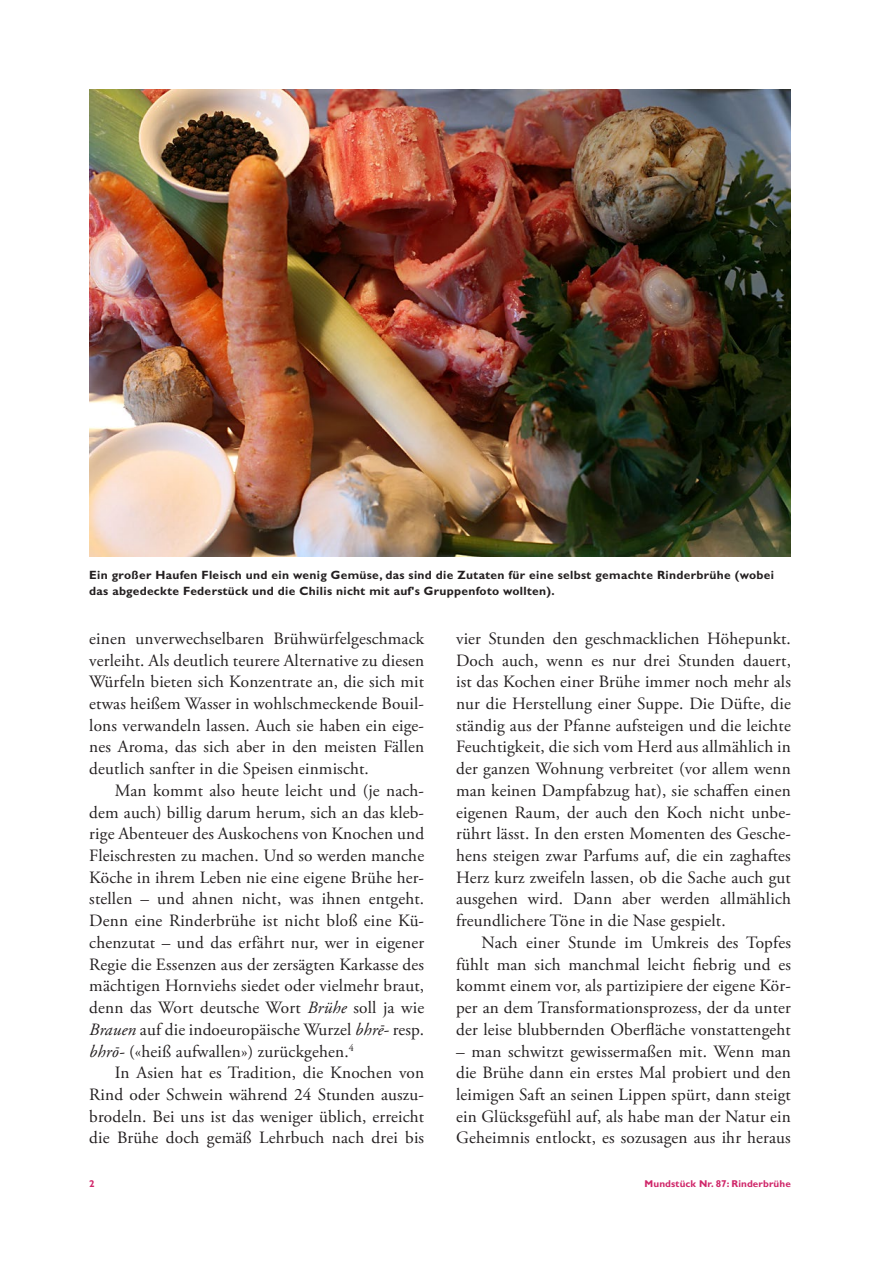
<style>
.page{position:relative;width:893px;height:1263px;background:#fff}
.page>*{position:absolute;margin:0;border:0;box-sizing:border-box;transform-origin:0 0}
.Lauftext_mit_Einzug{font:17.25px/21.8px "Adobe Garamond Pro";letter-spacing:.01em;color:#231f20;text-align:justify}
.Bildlegende_-_8_Bold{font:700 12px/16.4px "Gill Sans MT Pro";letter-spacing:.025em;color:#231f20}
.t1{font:700 9.9px "Gill Sans MT Pro";letter-spacing:.01em;color:#d0276a}
.s1{font-style:italic}
</style>
<div class="page">
<img style="left:89px;top:89px;width:702px;height:468px">
<p class="Bildlegende_-_8_Bold" style="left:89px;top:566px;width:686px">Ein großer Haufen Fleisch und ein wenig Gemüse, das sind die Zutaten für eine selbst gemachte Rinderbrühe (wobei das abgedeckte Federstück und die Chilis nicht mit auf's Gruppenfoto wollten).</p>
<p class="Lauftext_mit_Einzug" style="left:456px;top:628px;width:336px">vier Stunden den geschmacklichen Höhepunkt.<br>Doch auch, wenn es nur drei Stunden dauert, ist das Kochen einer Brühe immer noch mehr als nur die Herstellung einer Suppe. Die Düfte, die ständig aus der Pfanne aufsteigen und die leichte Feuchtigkeit, die sich vom Herd aus allmählich in der ganzen Wohnung verbreitet (vor allem wenn man keinen Dampfabzug hat), sie schaffen einen eigenen Raum, der auch den Koch nicht unbe&shy;rührt lässt. In den ersten Momenten des Gesche&shy;hens steigen zwar Parfums auf, die ein zaghaftes Herz kurz zweifeln lassen, ob die Sache auch gut ausgehen wird. Dann aber werden allmählich freundlichere Töne in die Nase gespielt.</p>
<p class="Lauftext_mit_Einzug" style="left:456px;top:932px;width:336px;text-indent:26px">Nach einer Stunde im Umkreis des Topfes fühlt man sich manchmal leicht fiebrig und es kommt einem vor, als partizipiere der eigene Kör&shy;per an dem Transformationsprozess, der da unter der leise blubbernden Oberfläche vonstattengeht</p>
<p class="Lauftext_mit_Einzug" style="left:456px;top:1041px;width:336px">– man schwitzt gewissermaßen mit. Wenn man die Brühe dann ein erstes Mal probiert und den leimigen Saft an seinen Lippen spürt, dann steigt ein Glücksgefühl auf, als habe man der Natur ein Geheimnis entlockt, es sozusagen aus ihr heraus</p>
<p class="Lauftext_mit_Einzug" style="left:89px;top:628px;width:336px">einen unverwechselbaren Brühwürfelgeschmack verleiht. Als deutlich teurere Alternative zu diesen Würfeln bieten sich Konzentrate an, die sich mit etwas heißem Wasser in wohlschmeckende Bouil&shy;lons verwandeln lassen. Auch sie haben ein eige&shy;nes Aroma, das sich aber in den meisten Fällen deutlich sanfter in die Speisen einmischt.</p>
<p class="Lauftext_mit_Einzug" style="left:89px;top:780px;width:336px;text-indent:26px">Man kommt also heute leicht und (je nach&shy;dem auch) billig darum herum, sich an das kleb&shy;rige Abenteuer des Auskochens von Knochen und Fleischresten zu machen. Und so werden manche Köche in ihrem Leben nie eine eigene Brühe her&shy;stellen – und ahnen nicht, was ihnen entgeht.<br>Denn eine Rinderbrühe ist nicht bloß eine Kü&shy;chenzutat – und das erfährt nur, wer in eigener Regie die Essenzen aus der zersägten Karkasse des mächtigen Hornviehs siedet oder vielmehr braut, denn das Wort deutsche Wort <span class="s1">Brühe</span> soll ja wie <span class="s1">Brauen</span> auf die indoeuropäische Wurzel <span class="s1">bhrē-</span> resp. <span class="s1">bhrō-</span> («heiß aufwallen») zurückgehen.<sup>4</sup></p>
<p class="Lauftext_mit_Einzug" style="left:89px;top:1062px;width:336px;text-indent:26px">In Asien hat es Tradition, die Knochen von Rind oder Schwein während 24 Stunden auszu&shy;brodeln. Bei uns ist das weniger üblich, erreicht die Brühe doch gemäß Lehrbuch nach drei bis</p>
<p class="t1" style="left:89px;top:1177px;width:7px">2</p>
<p class="t1" style="left:645px;top:1177px;width:148px">Mundstück Nr. 87: Rinderbrühe</p>
</div>
